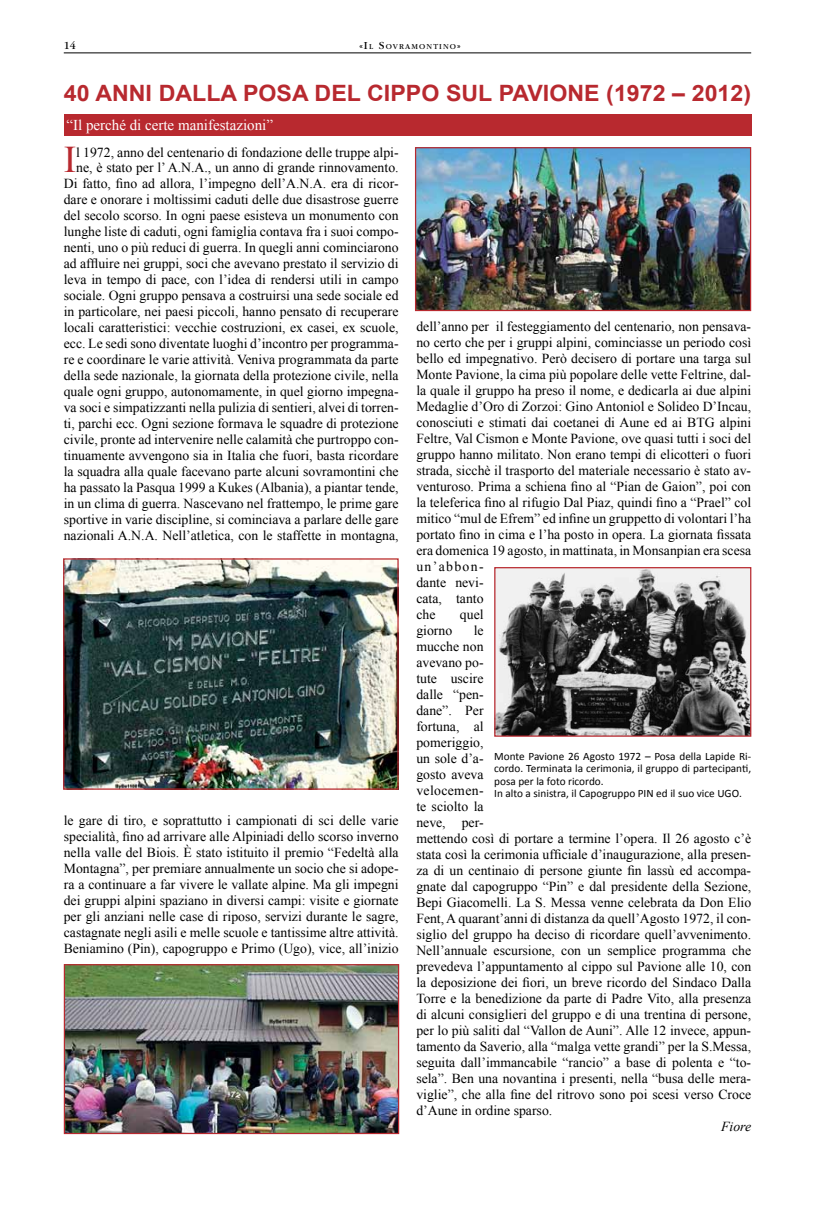
<style>
.page{position:relative;width:815px;height:1205px;background:#fff}
.page>*{position:absolute;margin:0;border:0;box-sizing:border-box;transform-origin:0 0}
.t1{font:37.62px "Times New Roman";color:#b8292f}
.t2{font:700 22.5px "Arial";color:#b8292f}
.t3{font:15px "Times New Roman";color:#fff}
.t4{font:13.75px/16px "Times New Roman";color:#000}
.t5{font:italic 13.75px "Times New Roman";color:#000}
.t6{font:11.25px/12.5px "Calibri";color:#000}
.t7{font:11.25px "ITC Garamond Std";color:#000}
.t8{font:7.88px "ITC Garamond Std";letter-spacing:.145em;color:#000}
.s1{font-size:11.25px}
</style>
<div class="page">
<img style="left:417px;top:149px;width:332px;height:160px">
<div style="left:415px;top:147px;width:336px;height:164px;border:1px solid #b8292f"></div>
<img style="left:65px;top:560px;width:332px;height:228px">
<div style="left:63px;top:558px;width:336px;height:232px;border:1px solid #b8292f"></div>
<img style="left:66px;top:966px;width:331px;height:166px">
<div style="left:64px;top:964px;width:335px;height:170px;border:1px solid #b8292f"></div>
<div style="left:64px;top:114px;width:687px;height:22px;background:#b8292f"></div>
<img style="left:496px;top:569px;width:253px;height:166px">
<div style="left:494px;top:567px;width:257px;height:170px;border:1px solid #b8292f"></div>
<hr style="left:64px;top:53px;width:687px;height:1px;background:#000">
<p class="t7" style="left:64px;top:39px;width:13px">14</p>
<p class="t8" style="left:359px;top:42px;width:103px"><span class="s1">«I</span>L <span class="s1">S</span>OVRAMONTINO<span class="s1">»</span></p>
<h2 class="t2" style="left:64px;top:79px;width:689px">40 ANNI DALLA POSA DEL CIPPO SUL PAVIONE (1972 – 2012)</h2>
<p class="t3" style="left:66px;top:115px;width:208px">“Il perché di certe manifestazioni”</p>
<p class="t4" style="left:64px;top:144px;width:336px;text-align:right">l 1972, anno del centenario di fondazione delle truppe alpi&shy;ne, è stato per l’ A.N.A., un anno di grande rinnovamento.<br>Di fatto, fino ad allora, l’impegno dell’A.N.A. era di ricor&shy;dare e onorare i moltissimi caduti delle due disastrose guerre del secolo scorso. In ogni paese esisteva un monumento con lunghe liste di caduti, ogni famiglia contava fra i suoi compo&shy;nenti, uno o più reduci di guerra. In quegli anni cominciarono ad affluire nei gruppi, soci che avevano prestato il servizio di leva in tempo di pace, con l’idea di rendersi utili in campo sociale. Ogni gruppo pensava a costruirsi una sede sociale ed in particolare, nei paesi piccoli, hanno pensato di recuperare locali caratteristici: vecchie costruzioni, ex casei, ex scuole, ecc. Le sedi sono diventate luoghi d’incontro per programma&shy;re e coordinare le varie attività. Veniva programmata da parte della sede nazionale, la giornata della protezione civile, nella quale ogni gruppo, autonomamente, in quel giorno impegna&shy;va soci e simpatizzanti nella pulizia di sentieri, alvei di torren&shy;ti, parchi ecc. Ogni sezione formava le squadre di protezione civile, pronte ad intervenire nelle calamità che purtroppo con&shy;tinuamente avvengono sia in Italia che fuori, basta ricordare la squadra alla quale facevano parte alcuni sovramontini che ha passato la Pasqua 1999 a Kukes (Albania), a piantar tende, in un clima di guerra. Nascevano nel frattempo, le prime gare sportive in varie discipline, si cominciava a parlare delle gare nazionali A.N.A. Nell’atletica, con le staffette in montagna,</p>
<h1 class="t1" style="left:64px;top:135px;width:14px">I</h1>
<p class="t4" style="left:64px;top:812px;width:336px;text-align:justify">le gare di tiro, e soprattutto i campionati di sci delle varie specialità, fino ad arrivare alle Alpiniadi dello scorso inverno nella valle del Biois. è stato istituito il premio “Fedeltà alla Montagna”, per premiare annualmente un socio che si adope&shy;ra a continuare a far vivere le vallate alpine. Ma gli impegni dei gruppi alpini spaziano in diversi campi: visite e giornate per gli anziani nelle case di riposo, servizi durante le sagre, castagnate negli asili e melle scuole e tantissime altre attività.<br>Beniamino (Pin), capogruppo e Primo (Ugo), vice, all’inizio</p>
<p class="t4" style="left:416px;top:318px;width:336px">dell’anno per il festeggiamento del centenario, non pensava&shy;no certo che per i gruppi alpini, cominciasse un periodo così bello ed impegnativo. Però decisero di portare una targa sul Monte Pavione, la cima più popolare delle vette Feltrine, dal&shy;la quale il gruppo ha preso il nome, e dedicarla ai due alpini Medaglie d’Oro di Zorzoi: Gino Antoniol e Solideo D’Incau, conosciuti e stimati dai coetanei di Aune ed ai BTG alpini Feltre, Val Cismon e Monte Pavione, ove quasi tutti i soci del gruppo hanno militato. Non erano tempi di elicotteri o fuori strada, sicchè il trasporto del materiale necessario è stato av&shy;venturoso. Prima a schiena fino al “Pian de Gaion”, poi con la teleferica fino al rifugio Dal Piaz, quindi fino a “Prael” col mitico “mul de Efrem” ed infine un gruppetto di volontari l’ha portato fino in cima e l’ha posto in opera. La giornata fissata era domenica 19 agosto, in mattinata, in Monsanpian era scesa un’abbon-<br>dante nevi-<br>cata, tanto<br>che</p>
<p class="t4" style="left:460px;top:606px;width:25px">quel</p>
<p class="t4" style="left:416px;top:622px;width:336px;text-indent:57px">le<br>mucche non<br>avevano po-<br>tute uscire<br>dalle “pen-<br>dane”. Per<br>fortuna, al<br>pomeriggio,<br>un sole d’a-<br>gosto aveva<br>velocemen-<br>te sciolto la<br>neve, per-<br>mettendo così di portare a termine l’opera. Il 26 agosto c’è stata così la cerimonia ufficiale d’inaugurazione, alla presen&shy;za di un centinaio di persone giunte fin lassù ed accompa&shy;gnate dal capogruppo “Pin” e dal presidente della Sezione, Bepi Giacomelli. La S. Messa venne celebrata da Don Elio Fent, A quarant’anni di distanza da quell’Agosto 1972, il con&shy;siglio del gruppo ha deciso di ricordare quell’avvenimento.<br>Nell’annuale escursione, con un semplice programma che prevedeva l’appuntamento al cippo sul Pavione alle 10, con la deposizione dei fiori, un breve ricordo del Sindaco Dalla Torre e la benedizione da parte di Padre Vito, alla presenza di alcuni consiglieri del gruppo e di una trentina di persone, per lo più saliti dal “Vallon de Auni”. Alle 12 invece, appun&shy;tamento da Saverio, alla “malga vette grandi” per la S.Messa, seguita dall’immancabile “rancio” a base di polenta e “to&shy;sela”. Ben una novantina i presenti, nella “busa delle mera&shy;viglie”, che alla fine del ritrovo sono poi scesi verso Croce d’Aune in ordine sparso.</p>
<p class="t5" style="left:721px;top:1117px;width:32px">Fiore</p>
<p class="t4" style="left:416px;top:622px;width:37px">giorno</p>
<p class="t6" style="left:494px;top:750px;width:258px">Monte Pavione 26 Agosto 1972 – Posa della Lapide Ri&shy;cordo. Terminata la cerimonia, il gruppo di partecipanti, posa per la foto ricordo.<br>In alto a sinistra, il Capogruppo PIN ed il suo vice UGO.</p>
</div>
